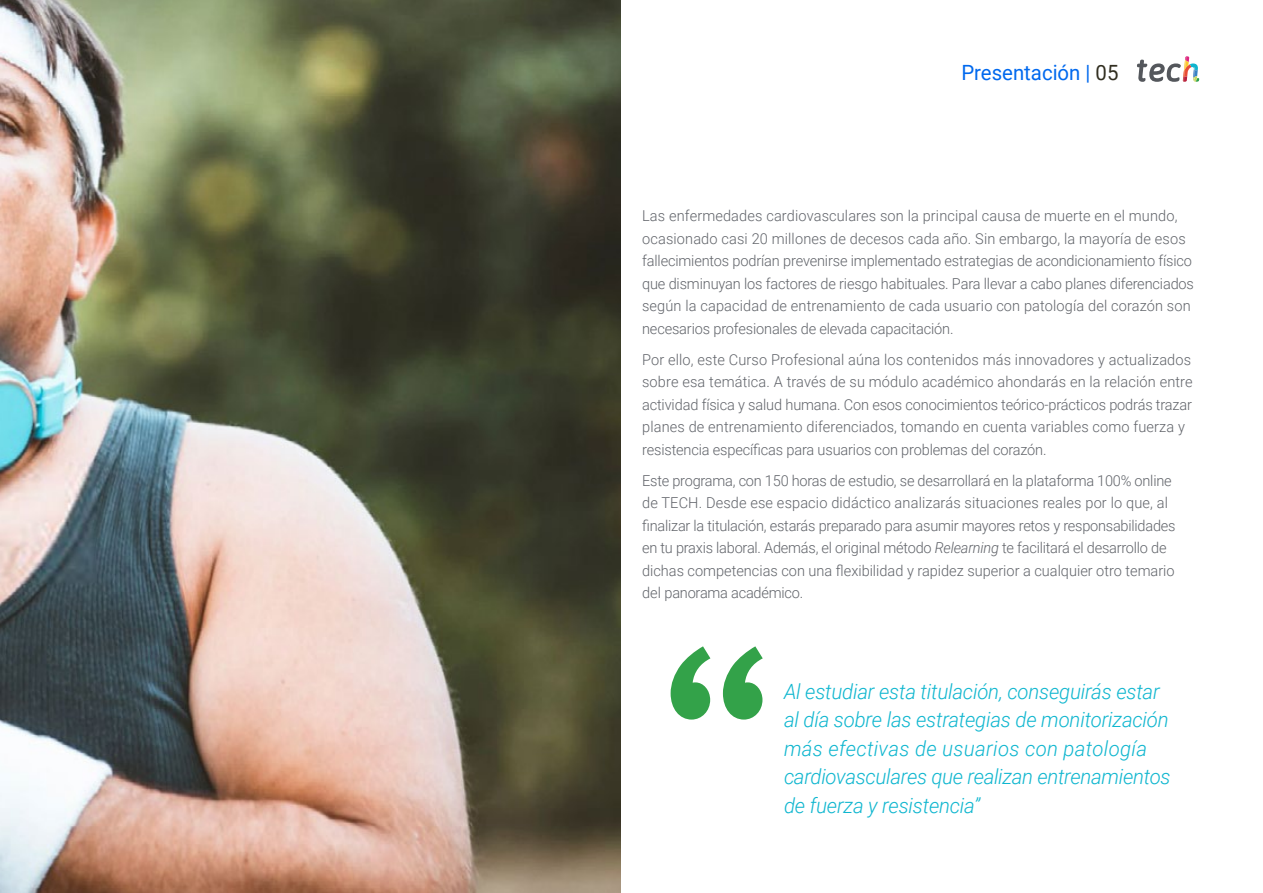
<style>
.page{position:relative;width:1263px;height:893px;background:#fff}
.page>*{position:absolute;margin:0;border:0;box-sizing:border-box;transform-origin:0 0}
.t1{font:italic 300 21px/28.5px "Roboto";letter-spacing:-.01em;color:#0fb6cf}
.t2{font:21px "Roboto";color:#0169ee}
.t3{font:300 15px/22.5px "Roboto";letter-spacing:-.01em;color:#61646a}
.t4{font:300 15px/22.5px "Roboto";letter-spacing:.01em;color:#61646a}
.s1{color:#312e20}
.s2{font-style:italic}
</style>
<div class="page">
<svg style="left:671px;top:646px;width:92px;height:74px"></svg>
<img style="left:0;top:0;width:621px;height:893px">
<svg style="left:1137px;top:56px;width:62px;height:26px"></svg>
<h1 class="t2" style="left:961px;top:57px;width:159px">Presentación | <span class="s1">05</span></h1>
<p class="t3" style="left:642px;top:204px;width:553px">Las enfermedades cardiovasculares son la principal causa de muerte en el mundo, ocasionado casi 20 millones de decesos cada año. Sin embargo, la mayoría de esos fallecimientos podrían prevenirse implementado estrategias de acondicionamiento físico que disminuyan los factores de riesgo habituales. Para llevar a cabo planes diferenciados según la capacidad de entrenamiento de cada usuario con patología del corazón son necesarios profesionales de elevada capacitación.</p>
<p class="t4" style="left:642px;top:348px;width:552px">Por ello, este Curso Profesional aúna los contenidos más innovadores y actualizados sobre esa temática. A través de su módulo académico ahondarás en la relación entre actividad física y salud humana. Con esos conocimientos teórico-prácticos podrás trazar planes de entrenamiento diferenciados, tomando en cuenta variables como fuerza y resistencia específicas para usuarios con problemas del corazón.</p>
<p class="t3" style="left:642px;top:469px;width:535px">Este programa, con 150 horas de estudio, se desarrollará en la plataforma 100% online de TECH. Desde ese espacio didáctico analizarás situaciones reales por lo que, al finalizar la titulación, estarás preparado para asumir mayores retos y responsabilidades en tu praxis laboral. Además, el original método <span class="s2">Relearning</span> te facilitará el desarrollo de dichas competencias con una flexibilidad y rapidez superior a cualquier otro temario del panorama académico.</p>
<h1 class="t1" style="left:784px;top:676px;width:388px">Al estudiar esta titulación, conseguirás estar al día sobre las estrategias de monitorización más efectivas de usuarios con patología cardiovasculares que realizan entrenamientos de fuerza y resistencia”</h1>
</div>
